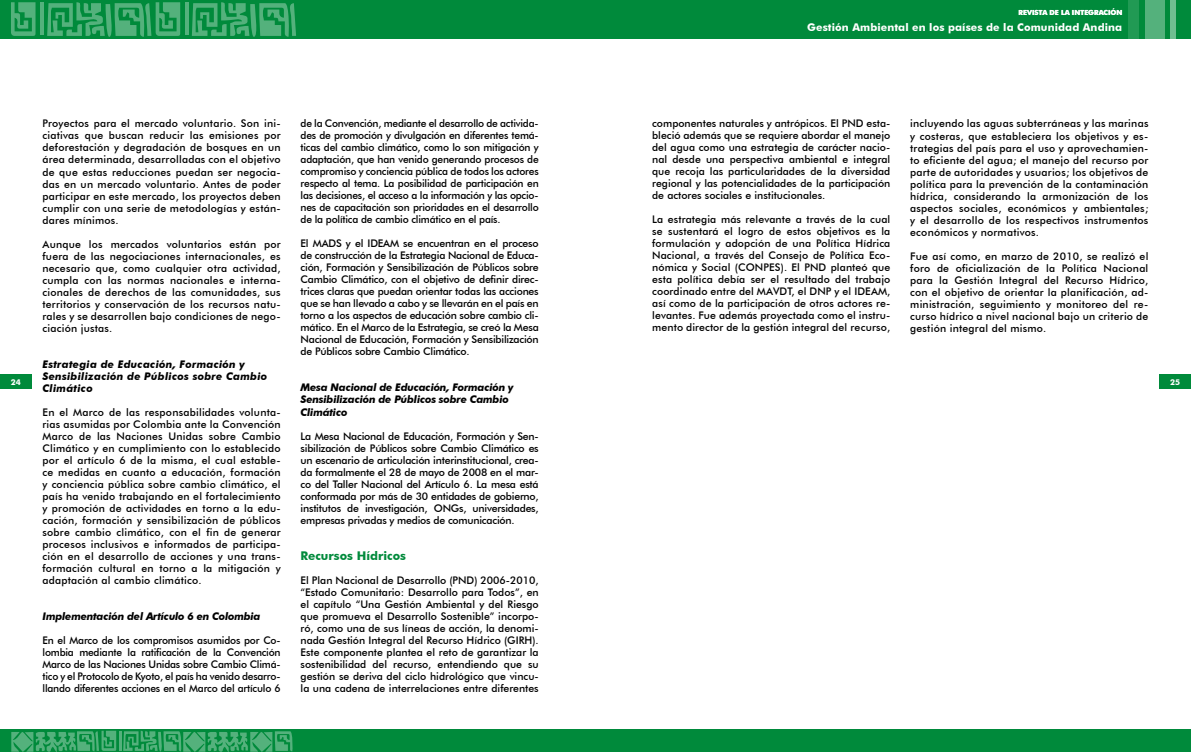
<style>
.page{position:relative;width:1191px;height:752px;background:#fff}
.page>*{position:absolute;margin:0;border:0;box-sizing:border-box;transform-origin:0 0}
.t1{font:700 12px "Futura BT";color:#008a3b}
.t2{font:700 10.6px "Futura BT";letter-spacing:.01em;color:#fff}
.t3{font:500 10.5px/12px "Futura BT";letter-spacing:.005em;color:#000;text-align:justify}
.t4{font:italic 700 10.5px/12px "Futura BT";letter-spacing:-.02em;color:#000}
.t5{font:italic 700 10.5px/12px "Futura BT";letter-spacing:.02em;color:#000}
.t6{font:700 8px "Futura BT";color:#fff}
.t7{font:700 7px "Futura BT";color:#fff}
</style>
<div class="page">
<div style="left:0;top:0;width:1191px;height:39px;background:#008a3b"></div>
<div style="left:1128px;top:0;width:10px;height:39px;background:#219a54"></div>
<div style="left:1145px;top:0;width:20px;height:39px;background:#54b17c"></div>
<div style="left:1170px;top:0;width:5px;height:39px;background:#70be91"></div>
<div style="left:0;top:729px;width:1191px;height:22px;background:#008a3b"></div>
<div style="left:1159px;top:374px;width:32px;height:14px;background:#008a3b"></div>
<div style="left:0;top:374px;width:31px;height:14px;background:#008a3b"></div>
<svg style="left:11px;top:2px;width:25px;height:34px"></svg>
<hr style="left:40px;top:2px;width:4px;height:33px;background:#54b17c">
<svg style="left:47px;top:2px;width:133px;height:35px"></svg>
<hr style="left:185px;top:2px;width:3px;height:33px;background:#54b17c">
<svg style="left:192px;top:2px;width:104px;height:35px"></svg>
<svg style="left:11px;top:730px;width:105px;height:21px"></svg>
<hr style="left:119px;top:730px;width:2px;height:20px;background:#54b17c">
<svg style="left:123px;top:730px;width:170px;height:21px"></svg>
<p class="t7" style="left:1018px;top:8px;width:105px">REVISTA DE LA INTEGRACIÓN</p>
<p class="t2" style="left:807px;top:21px;width:316px">Gestión Ambiental en los países de la Comunidad Andina</p>
<p class="t3" style="left:300px;top:117px;width:240px">de la Convención, mediante el desarrollo de activida&shy;des de promoción y divulgación en diferentes temá&shy;ticas del cambio climático, como lo son mitigación y adaptación, que han venido generando procesos de compromiso y conciencia pública de todos los actores respecto al tema. La posibilidad de participación en las decisiones, el acceso a la información y las opcio&shy;nes de capacitación son prioridades en el desarrollo de la política de cambio climático en el país.</p>
<p class="t3" style="left:300px;top:237px;width:240px">El MADS y el IDEAM se encuentran en el proceso de construcción de la Estrategia Nacional de Educa&shy;ción, Formación y Sensibilización de Públicos sobre Cambio Climático, con el objetivo de definir direc&shy;trices claras que puedan orientar todas las acciones que se han llevado a cabo y se llevarán en el país en torno a los aspectos de educación sobre cambio cli&shy;mático. En el Marco de la Estrategia, se creó la Mesa Nacional de Educación, Formación y Sensibilización de Públicos sobre Cambio Climático.</p>
<p class="t4" style="left:300px;top:381px;width:215px">Mesa Nacional de Educación, Formación y<br>Sensibilización de Públicos sobre Cambio<br>Climático</p>
<p class="t3" style="left:300px;top:429px;width:240px">La Mesa Nacional de Educación, Formación y Sen&shy;sibilización de Públicos sobre Cambio Climático es un escenario de articulación interinstitucional, crea&shy;da formalmente el 28 de mayo de 2008 en el mar&shy;co del Taller Nacional del Artículo 6. La mesa está conformada por más de 30 entidades de gobierno, institutos de investigación, ONGs, universidades, empresas privadas y medios de comunicación.</p>
<p class="t1" style="left:300px;top:547px;width:107px">Recursos Hídricos</p>
<p class="t3" style="left:300px;top:573px;width:240px">El Plan Nacional de Desarrollo (PND) 2006-2010, “Estado Comunitario: Desarrollo para Todos”, en el capítulo “Una Gestión Ambiental y del Riesgo que promueva el Desarrollo Sostenible” incorpo&shy;ró, como una de sus líneas de acción, la denomi&shy;nada Gestión Integral del Recurso Hídrico (GIRH).<br>Este componente plantea el reto de garantizar la sostenibilidad del recurso, entendiendo que su gestión se deriva del ciclo hidrológico que vincu&shy;la una cadena de interrelaciones entre diferentes</p>
<p class="t3" style="left:652px;top:117px;width:240px">componentes naturales y antrópicos. El PND esta&shy;bleció además que se requiere abordar el manejo del agua como una estrategia de carácter nacio&shy;nal desde una perspectiva ambiental e integral que recoja las particularidades de la diversidad regional y las potencialidades de la participación de actores sociales e institucionales.</p>
<p class="t3" style="left:652px;top:213px;width:240px">La estrategia más relevante a través de la cual se sustentará el logro de estos objetivos es la formulación y adopción de una Política Hídrica Nacional, a través del Consejo de Política Eco&shy;nómica y Social (CONPES). El PND planteó que esta política debía ser el resultado del trabajo coordinado entre del MAVDT, el DNP y el IDEAM, así como de la participación de otros actores re&shy;levantes. Fue además proyectada como el instru&shy;mento director de la gestión integral del recurso,</p>
<p class="t3" style="left:43px;top:117px;width:240px">Proyectos para el mercado voluntario. Son ini&shy;ciativas que buscan reducir las emisiones por deforestación y degradación de bosques en un área determinada, desarrolladas con el objetivo de que estas reducciones puedan ser negocia&shy;das en un mercado voluntario. Antes de poder participar en este mercado, los proyectos deben cumplir con una serie de metodologías y están&shy;dares mínimos.</p>
<p class="t3" style="left:43px;top:238px;width:240px">Aunque los mercados voluntarios están por fuera de las negociaciones internacionales, es necesario que, como cualquier otra actividad, cumpla con las normas nacionales e interna&shy;cionales de derechos de las comunidades, sus territorios y conservación de los recursos natu&shy;rales y se desarrollen bajo condiciones de nego&shy;ciación justas.</p>
<p class="t5" style="left:43px;top:358px;width:226px">Estrategia de Educación, Formación y<br>Sensibilización de Públicos sobre Cambio<br>Climático</p>
<p class="t3" style="left:43px;top:406px;width:240px">En el Marco de las responsabilidades volunta&shy;rias asumidas por Colombia ante la Convención Marco de las Naciones Unidas sobre Cambio Climático y en cumplimiento con lo establecido por el artículo 6 de la misma, el cual estable&shy;ce medidas en cuanto a educación, formación y conciencia pública sobre cambio climático, el país ha venido trabajando en el fortalecimiento y promoción de actividades en torno a la edu&shy;cación, formación y sensibilización de públicos sobre cambio climático, con el fin de generar procesos inclusivos e informados de participa&shy;ción en el desarrollo de acciones y una trans&shy;formación cultural en torno a la mitigación y adaptación al cambio climático.</p>
<p class="t4" style="left:43px;top:610px;width:220px">Implementación del Artículo 6 en Colombia</p>
<p class="t3" style="left:43px;top:633px;width:240px">En el Marco de los compromisos asumidos por Co&shy;lombia mediante la ratificación de la Convención Marco de las Naciones Unidas sobre Cambio Climá&shy;tico y el Protocolo de Kyoto, el país ha venido desarro&shy;llando diferentes acciones en el Marco del artículo 6</p>
<p class="t3" style="left:910px;top:118px;width:240px">incluyendo las aguas subterráneas y las marinas y costeras, que estableciera los objetivos y es&shy;trategias del país para el uso y aprovechamien&shy;to eficiente del agua; el manejo del recurso por parte de autoridades y usuarios; los objetivos de política para la prevención de la contaminación hídrica, considerando la armonización de los aspectos sociales, económicos y ambientales; y el desarrollo de los respectivos instrumentos económicos y normativos.</p>
<p class="t3" style="left:910px;top:250px;width:240px">Fue así como, en marzo de 2010, se realizó el foro de oficialización de la Política Nacional para la Gestión Integral del Recurso Hídrico, con el objetivo de orientar la planificación, ad&shy;ministración, seguimiento y monitoreo del re&shy;curso hídrico a nivel nacional bajo un criterio de gestión integral del mismo.</p>
<p class="t6" style="left:11px;top:377px;width:12px">24</p>
<p class="t6" style="left:1170px;top:377px;width:12px">25</p>
</div>
